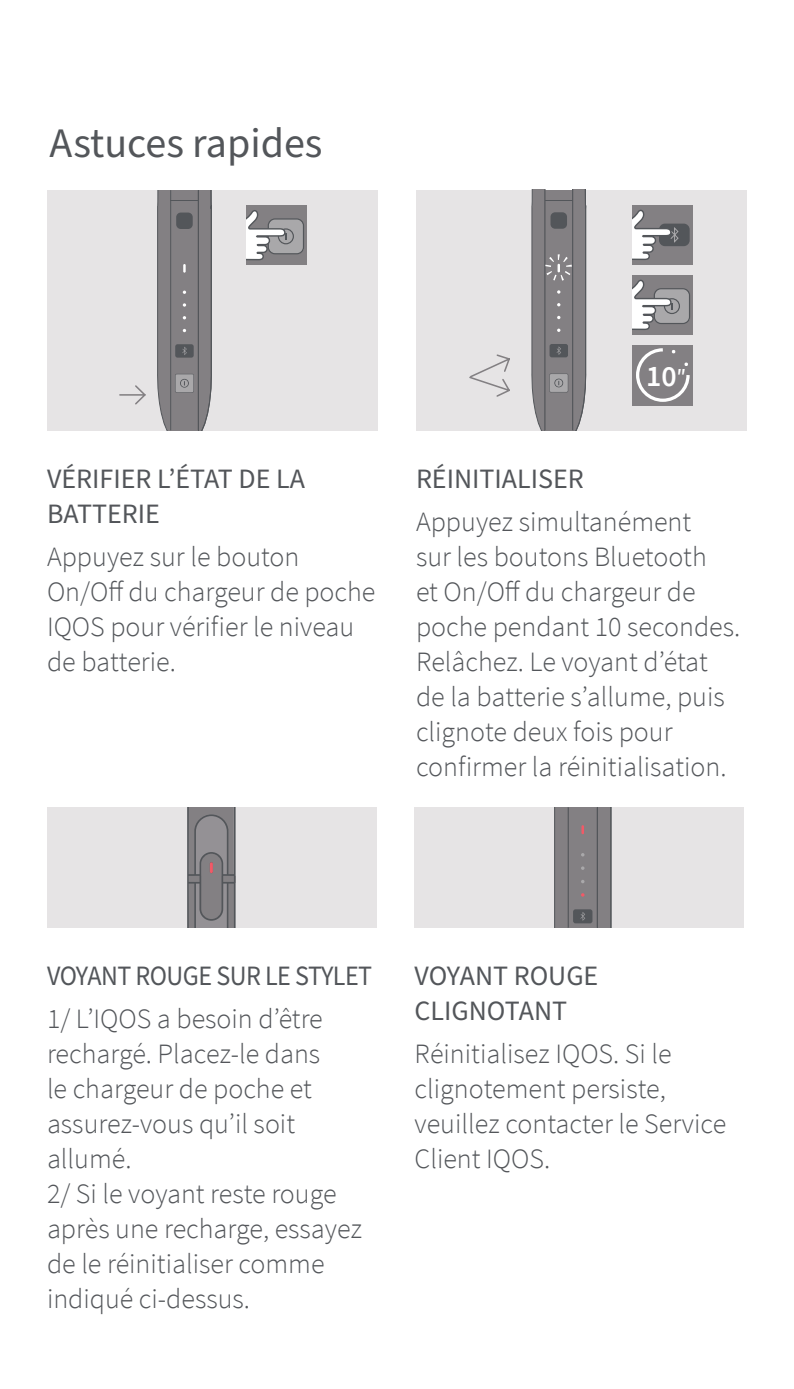
<style>
.page{position:relative;width:794px;height:1389px;background:#fff}
.page>*{position:absolute;margin:0;border:0;box-sizing:border-box;transform-origin:0 0}
.t1{font:42px "Source Sans Pro";color:#53565a}
.t2{font:600 29.75px "Source Sans Pro";color:#fff}
.Image_body_copy{font:300 28px/35px "Source Sans Pro";color:#53565a}
.Image_body_copy-2{font:28px/35px "Source Sans Pro";color:#53565a}
.Image_body_copy-3{font:28px "Source Sans Pro";letter-spacing:-.02em;color:#53565a;scale:.93 1}
.s1{font-size:18.9px}
</style>
<div class="page">
<div style="left:416px;top:190px;width:331px;height:240px;background:#e6e4e5"></div>
<div style="left:47px;top:190px;width:331px;height:240px;background:#e6e4e5"></div>
<svg style="left:247px;top:205px;width:60px;height:60px;background:#9d9c9e"></svg>
<svg style="left:119px;top:385px;width:27px;height:20px"></svg>
<svg style="left:157px;top:190px;width:55px;height:240px;background:#807e81"></svg>
<div style="left:633px;top:205px;width:60px;height:60px;background:#838083"></div>
<svg style="left:633px;top:345px;width:60px;height:60px;background:#908e90"></svg>
<svg style="left:633px;top:275px;width:60px;height:60px;background:#9d9c9e"></svg>
<div style="left:659px;top:224px;width:30px;height:22px;background:#53565a;border-radius:6px"></div>
<svg style="left:633px;top:209px;width:46px;height:51px"></svg>
<svg style="left:469px;top:354px;width:41px;height:43px"></svg>
<svg style="left:531px;top:190px;width:56px;height:240px;background:#838184"></svg>
<div style="left:47px;top:807px;width:330px;height:121px;background:#e6e4e5"></div>
<div style="left:414px;top:807px;width:330px;height:121px;background:#e6e4e5"></div>
<svg style="left:554px;top:807px;width:14px;height:121px;background:#7e7c7f"></svg>
<svg style="left:598px;top:807px;width:14px;height:121px;background:#7f7d80"></svg>
<div style="left:568px;top:807px;width:29px;height:121px;background:#838083"></div>
<hr style="left:596px;top:807px;width:2px;height:121px;background:#53565a">
<hr style="left:568px;top:807px;width:1px;height:121px;background:#53565a">
<svg style="left:581px;top:825px;width:3px;height:9px"></svg>
<svg style="left:581px;top:893px;width:3px;height:4px"></svg>
<div style="left:573px;top:909px;width:19px;height:14px;background:#53565a;border-radius:2px"></div>
<svg style="left:580px;top:912px;width:5px;height:9px"></svg>
<svg style="left:187px;top:807px;width:49px;height:121px;background:#807e81"></svg>
<p class="t1" style="left:50px;top:115px;width:274px">Astuces rapides</p>
<p class="Image_body_copy-2" style="left:47px;top:462px;width:259px">VÉRIFIER ’L ÉTAT DE LA<br>BATTERIE</p>
<p class="Image_body_copy" style="left:47px;top:539px;width:330px">Appuyez sur le bouton<br>On/Off du chargeur de poche<br>IQOS pour vérifier le niveau de batterie.</p>
<p class="t2" style="left:646px;top:357px;width:41px">10<span class="s1">″</span></p>
<p class="Image_body_copy-2" style="left:416px;top:462px;width:169px">RÉINITIALISER</p>
<p class="Image_body_copy" style="left:416px;top:504px;width:326px">Appuyez simultanément<br>sur les boutons Bluetooth<br>et On/Off du chargeur de poche pendant 10 secondes.<br>Relâchez. Le voyant ’d état de la batterie ’s allume, puis clignote deux fois pour confirmer la réinitialisation.</p>
<p class="Image_body_copy-3" style="left:47px;top:957px;width:351px">VOYANT ROUGE SUR LE STYLET</p>
<p class="Image_body_copy" style="left:47px;top:1002px;width:316px">1/ ’L IQOS a besoin ’d être rechargé. Placez l e- dans<br>le chargeur de poche et assurez-vous qu i l’ soit allumé.<br>2/ Si le voyant reste rouge après une recharge, essayez de le réinitialiser comme indiqué ci-dessus.</p>
<p class="Image_body_copy-2" style="left:414px;top:959px;width:185px">VOYANT ROUGE<br>CLIGNOTANT</p>
<p class="Image_body_copy" style="left:414px;top:1037px;width:313px">Réinitialisez IQOS. Si le clignotement persiste, veuillez contacter le Service<br>Client IQOS.</p>
</div>
